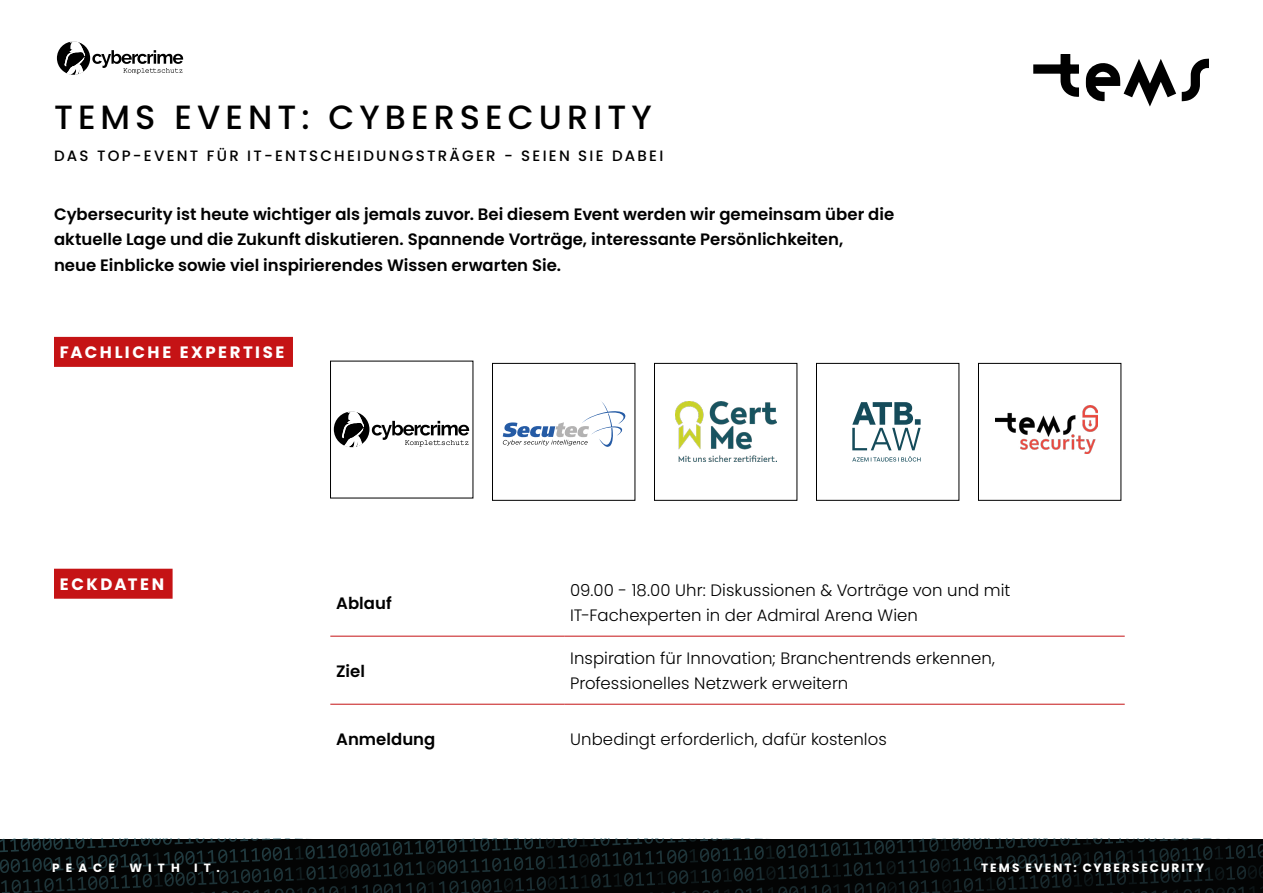
<style>
.page{position:relative;width:1263px;height:893px;background:#fff}
.page>*{position:absolute;margin:0;border:0;box-sizing:border-box;transform-origin:0 0}
.t1{font:500 33.6px "Poppins";letter-spacing:.15em;color:#000}
.t2{font:600 16.5px/25.5px "Poppins";color:#000}
.t3{font:300 16.5px/25.5px "Poppins";letter-spacing:.005em;color:#000}
.t4{font:700 16.5px "Poppins";letter-spacing:.15em;color:#fff}
.t5{font:500 15px "Poppins";letter-spacing:.15em;color:#000}
.t6{font:700 12px "Poppins";letter-spacing:.175em;color:#fff}
.t7{font:700 12px "Poppins";letter-spacing:.51em;color:#fff}
</style>
<div class="page">
<svg style="left:0;top:839px;width:1263px;height:54px;background:#080d0e"></svg>
<svg style="left:1033px;top:54px;width:46px;height:43px"></svg>
<svg style="left:1182px;top:59px;width:27px;height:42px"></svg>
<svg style="left:1086px;top:59px;width:90px;height:48px"></svg>
<hr style="left:330px;top:636px;width:234px;height:1px;background:#c51315">
<hr style="left:564px;top:636px;width:561px;height:1px;background:#c51315">
<hr style="left:330px;top:704px;width:234px;height:1px;background:#c51315">
<hr style="left:564px;top:704px;width:561px;height:1px;background:#c51315">
<div style="left:334px;top:412px;width:35px;height:35px;background:#000;border-radius:50%"></div>
<svg style="left:342px;top:411px;width:22px;height:36px"></svg>
<svg style="left:372px;top:421px;width:97px;height:25px"></svg>
<div style="left:492px;top:363px;width:143px;height:137px;border:1px solid #000"></div>
<svg style="left:503px;top:401px;width:123px;height:46px"></svg>
<div style="left:654px;top:363px;width:143px;height:137px;border:1px solid #000"></div>
<img style="left:676px;top:402px;width:100px;height:60px">
<div style="left:816px;top:363px;width:143px;height:137px;border:1px solid #000"></div>
<svg style="left:852px;top:402px;width:69px;height:48px"></svg>
<svg style="left:852px;top:456px;width:68px;height:6px"></svg>
<div style="left:978px;top:363px;width:143px;height:137px;border:1px solid #000"></div>
<img style="left:995px;top:406px;width:102px;height:47px">
<div style="left:54px;top:337px;width:239px;height:30px;background:#c51315"></div>
<div style="left:54px;top:569px;width:119px;height:30px;background:#c51315"></div>
<div style="left:57px;top:41px;width:33px;height:34px;background:#000;border-radius:50%"></div>
<svg style="left:64px;top:41px;width:21px;height:34px"></svg>
<svg style="left:92px;top:50px;width:91px;height:24px"></svg>
<h1 class="t1" style="left:54px;top:98px;width:599px">TEMS EVENT: CYBERSECURITY</h1>
<p class="t5" style="left:54px;top:147px;width:611px">DAS TOP-EVENT FÜR IT-ENTSCHEIDUNGSTRÄGER - SEIEN SIE DABEI</p>
<p class="t2" style="left:54px;top:201px;width:842px">Cybersecurity ist heute wichtiger als jemals zuvor. Bei diesem Event werden wir gemeinsam über die aktuelle Lage und die Zukunft diskutieren. Spannende Vorträge, interessante Persönlichkeiten,<br>neue Einblicke sowie viel inspirierendes Wissen erwarten Sie.</p>
<p class="t4" style="left:60px;top:343px;width:226px">FACHLICHE EXPERTISE</p>
<p class="t4" style="left:60px;top:574px;width:106px">ECKDATEN</p>
<p class="t2" style="left:336px;top:590px;width:57px">Ablauf</p>
<p class="t2" style="left:336px;top:658px;width:30px">Ziel</p>
<p class="t3" style="left:570px;top:577px;width:442px">09.00 - 18.00 Uhr: Diskussionen &amp; Vorträge von und mit<br>IT-Fachexperten in der Admiral Arena Wien</p>
<p class="t3" style="left:570px;top:645px;width:426px">Inspiration für Innovation; Branchentrends erkennen,<br>Professionelles Netzwerk erweitern</p>
<p class="t2" style="left:336px;top:726px;width:101px">Anmeldung</p>
<p class="t3" style="left:570px;top:726px;width:318px">Unbedingt erforderlich, dafür kostenlos</p>
<p class="t7" style="left:52px;top:861px;width:169px">PEACE WITH IT.</p>
<p class="t6" style="left:981px;top:861px;width:224px">TEMS EVENT: CYBERSECURITY</p>
</div>
